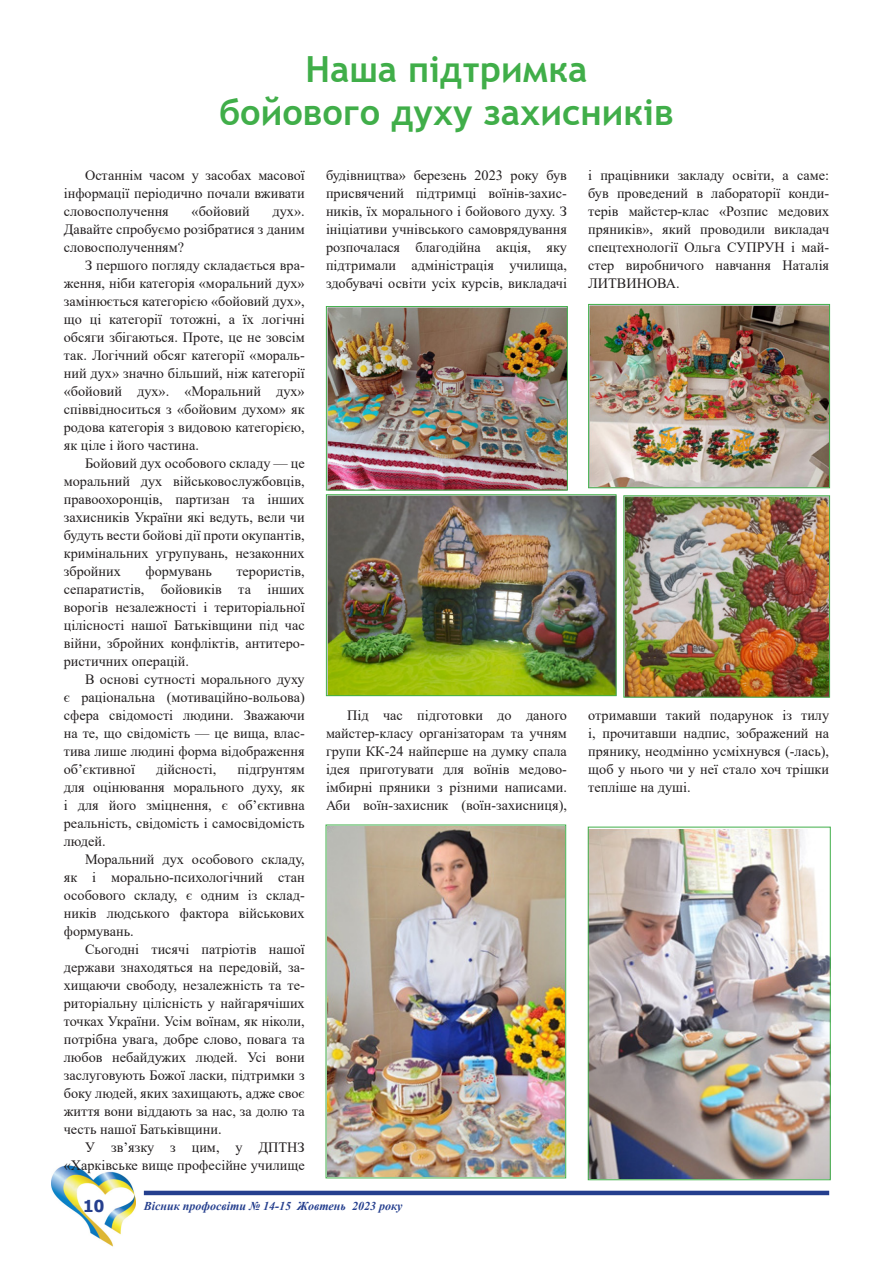
<style>
.page{position:relative;width:893px;height:1263px;background:#fff}
.page>*{position:absolute;margin:0;border:0;box-sizing:border-box;transform-origin:0 0}
.Заголовок_3{font:700 36px "Trebuchet MS";color:#40ae49}
.t1{font:700 16.5px "Tahoma";color:#253f8e}
.Основной_текст{font:14.25px/18px "Times New Roman";color:#231f20;text-align:justify}
.t2{font:italic 700 12px "Times New Roman";color:#253f8e}
</style>
<div class="page">
<img style="left:51px;top:1165px;width:85px;height:82px">
<hr style="left:144px;top:1191px;width:685px;height:4px;background:#253f8e">
<img style="left:328px;top:308px;width:238px;height:180px">
<div style="left:326px;top:306px;width:242px;height:184px;border:1px solid #40ae49"></div>
<img style="left:590px;top:306px;width:238px;height:180px">
<div style="left:588px;top:304px;width:242px;height:184px;border:1px solid #40ae49"></div>
<img style="left:328px;top:496px;width:286px;height:198px">
<div style="left:326px;top:494px;width:290px;height:202px;border:1px solid #40ae49"></div>
<img style="left:625px;top:497px;width:203px;height:198px">
<div style="left:623px;top:495px;width:207px;height:202px;border:1px solid #40ae49"></div>
<img style="left:328px;top:827px;width:236px;height:349px">
<div style="left:326px;top:825px;width:240px;height:353px;border:1px solid #40ae49"></div>
<img style="left:590px;top:829px;width:239px;height:349px">
<div style="left:588px;top:827px;width:243px;height:353px;border:1px solid #40ae49"></div>
<p class="Заголовок_3" style="left:305px;top:47px;width:283px">Наша підтримка</p>
<p class="Заголовок_3" style="left:219px;top:90px;width:456px">бойового духу захисників</p>
<p class="Основной_текст" style="left:326px;top:166px;width:242px">будівництва» березень 2023 року був присвячений підтримці воїнів-захис&shy;ників, їх морального і бойового духу. З ініціативи учнівського самоврядування розпочалася благодійна акція, яку підтримали адміністрація училища, здобувачі освіти усіх курсів, викладачі</p>
<p class="Основной_текст" style="left:588px;top:166px;width:242px">і працівники закладу освіти, а саме: був проведений в лабораторії конди&shy;терів майстер-клас «Розпис медових пряників», який проводили викладач спецтехнології Ольга СУПРУН і май&shy;стер виробничого навчання Наталія ЛИТВИНОВА.</p>
<p class="Основной_текст" style="left:64px;top:166px;width:242px;text-indent:21px">Останнім часом у засобах масової інформації періодично почали вживати словосполучення</p>
<p class="Основной_текст" style="left:192px;top:202px;width:60px">«бойовий</p>
<p class="Основной_текст" style="left:64px;top:202px;width:242px;text-indent:209px">дух».<br>Давайте спробуємо розібратися з даним словосполученням?</p>
<p class="Основной_текст" style="left:64px;top:256px;width:242px;text-indent:21px">З першого погляду складається вра&shy;ження, ніби категорія «моральний дух» замінюється категорією «бойовий дух», що ці категорії тотожні, а їх логічні обсяги збігаються. Проте, це не зовсім так. Логічний обсяг категорії «мораль&shy;ний дух» значно більший, ніж категорії «бойовий дух». «Моральний дух» співвідноситься з «бойовим духом» як родова категорія з видовою категорією, як ціле і його частина.</p>
<p class="Основной_текст" style="left:64px;top:454px;width:242px;text-indent:21px">Бойовий дух особового складу — це моральний дух військовослужбовців, правоохоронців, партизан та інших захисників України які ведуть, вели чи будуть вести бойові дії проти окупантів, кримінальних угрупувань, незаконних збройних</p>
<p class="Основной_текст" style="left:64px;top:562px;width:242px;text-indent:173px">терористів, сепаратистів, бойовиків та інших ворогів незалежності і територіальної цілісності нашої Батьківщини під час війни, збройних конфліктів, антитеро&shy;ристичних операцій.</p>
<p class="Основной_текст" style="left:64px;top:670px;width:242px;text-indent:21px">В основі сутності морального духу є раціональна (мотиваційно-вольова) сфера свідомості людини. Зважаючи на те, що свідомість — це вища, влас&shy;тива лише людині форма відображення об’єктивної</p>
<p class="Основной_текст" style="left:145px;top:562px;width:68px">формувань</p>
<p class="Основной_текст" style="left:326px;top:706px;width:242px;text-indent:21px">Під час підготовки до даного майстер-класу організаторам та учням групи КК-24 найперше на думку спала ідея приготувати для воїнів медово&shy;імбирні пряники з різними написами.<br>Аби воїн-захисник (воїн-захисниця),</p>
<p class="Основной_текст" style="left:588px;top:706px;width:242px">отримавши такий подарунок із тилу і, прочитавши надпис, зображений на прянику, неодмінно усміхнувся (-лась), щоб у нього чи у неї стало хоч трішки тепліше на душі.</p>
<p class="Основной_текст" style="left:64px;top:760px;width:242px;text-indent:174px">підґрунтям для оцінювання морального духу, як і для його зміцнення, є об’єктивна реальність, свідомість і самосвідомість людей.</p>
<p class="Основной_текст" style="left:64px;top:850px;width:242px;text-indent:21px">Моральний дух особового складу, як і морально-психологічний стан особового складу, є одним із склад&shy;ників людського фактора військових формувань.</p>
<p class="Основной_текст" style="left:64px;top:940px;width:242px;text-indent:21px">Сьогодні тисячі патріотів нашої держави знаходяться на передовій, за&shy;хищаючи свободу, незалежність та те&shy;риторіальну цілісність у найгарячіших точках України. Усім воїнам, як ніколи, потрібна увага, добре слово, повага та любов небайдужих людей. Усі вони заслуговують Божої ласки, підтримки з боку людей, яких захищають, адже своє життя вони віддають за нас, за долю та честь нашої Батьківщини.</p>
<p class="Основной_текст" style="left:64px;top:1138px;width:242px;text-align:right">У зв’язку з цим, у ДПТНЗ «Харківське вище професійне училище</p>
<p class="Основной_текст" style="left:156px;top:760px;width:62px">дійсності,</p>
<p class="t1" style="left:83px;top:1195px;width:23px">10</p>
<p class="t2" style="left:144px;top:1198px;width:260px">Вісник профосвіти № 14-15 Жовтень 2023 року</p>
</div>
